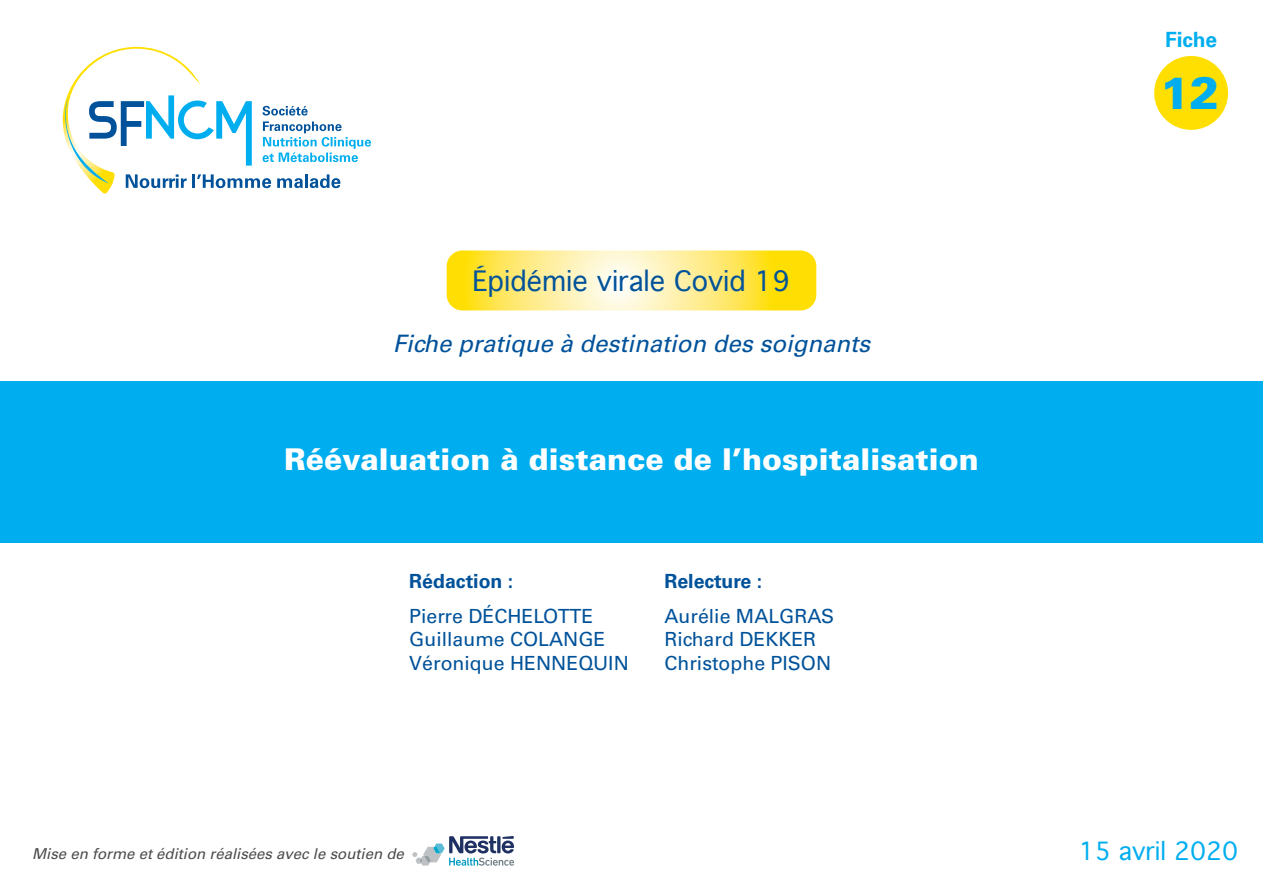
<style>
.page{position:relative;width:1263px;height:893px;background:#fff}
.page>*{position:absolute;margin:0;border:0;box-sizing:border-box;transform-origin:0 0}
.t1{font:900 45px "Univers";color:#00aeef}
.t2{font:900 30px "Univers";color:#fff}
.t3{font:26.85px "Geneva";color:#01529a}
.t4{font:italic 24px "Univers";color:#01529a}
.t5{font:24px "Geneva";color:#00aeef}
.t6{font:700 21px "Univers";color:#00aeef}
.t7{font:19.5px/23.4px "Univers";color:#01529a}
.t8{font:700 19.5px "Univers";color:#01529a}
.t9{font:italic 15px "Univers";color:#4b4c4d}
</style>
<div class="page">
<div style="left:0;top:382px;width:1263px;height:161px;background:#00aeef"></div>
<svg style="left:447px;top:250px;width:369px;height:60px;background:#feeb79"></svg>
<svg style="left:62px;top:47px;width:309px;height:147px"></svg>
<svg style="left:412px;top:836px;width:102px;height:30px"></svg>
<div style="left:1154px;top:56px;width:74px;height:74px;background:#ffdf01;border-radius:50%"></div>
<h3 class="t3" style="left:472px;top:266px;width:319px">Épidémie virale Covid 19</h3>
<p class="t4" style="left:393px;top:329px;width:479px">Fiche pratique à destination des soignants</p>
<h2 class="t2" style="left:284px;top:441px;width:696px">Réévaluation à distance de l’hospitalisation</h2>
<p class="t8" style="left:409px;top:569px;width:106px">Rédaction :</p>
<p class="t7" style="left:409px;top:604px;width:221px">Pierre DÉCHELOTTE<br>Guillaume COLANGE<br>Véronique HENNEQUIN</p>
<p class="t8" style="left:664px;top:569px;width:99px">Relecture :</p>
<p class="t7" style="left:664px;top:604px;width:171px">Aurélie MALGRAS<br>Richard DEKKER<br>Christophe PISON</p>
<p class="t9" style="left:32px;top:844px;width:373px">Mise en forme et édition réalisées avec le soutien de</p>
<p class="t6" style="left:1165px;top:27px;width:54px">Fiche</p>
<h1 class="t1" style="left:1160px;top:64px;width:60px">12</h1>
<p class="t5" style="left:1079px;top:838px;width:161px">15 avril 2020</p>
</div>
